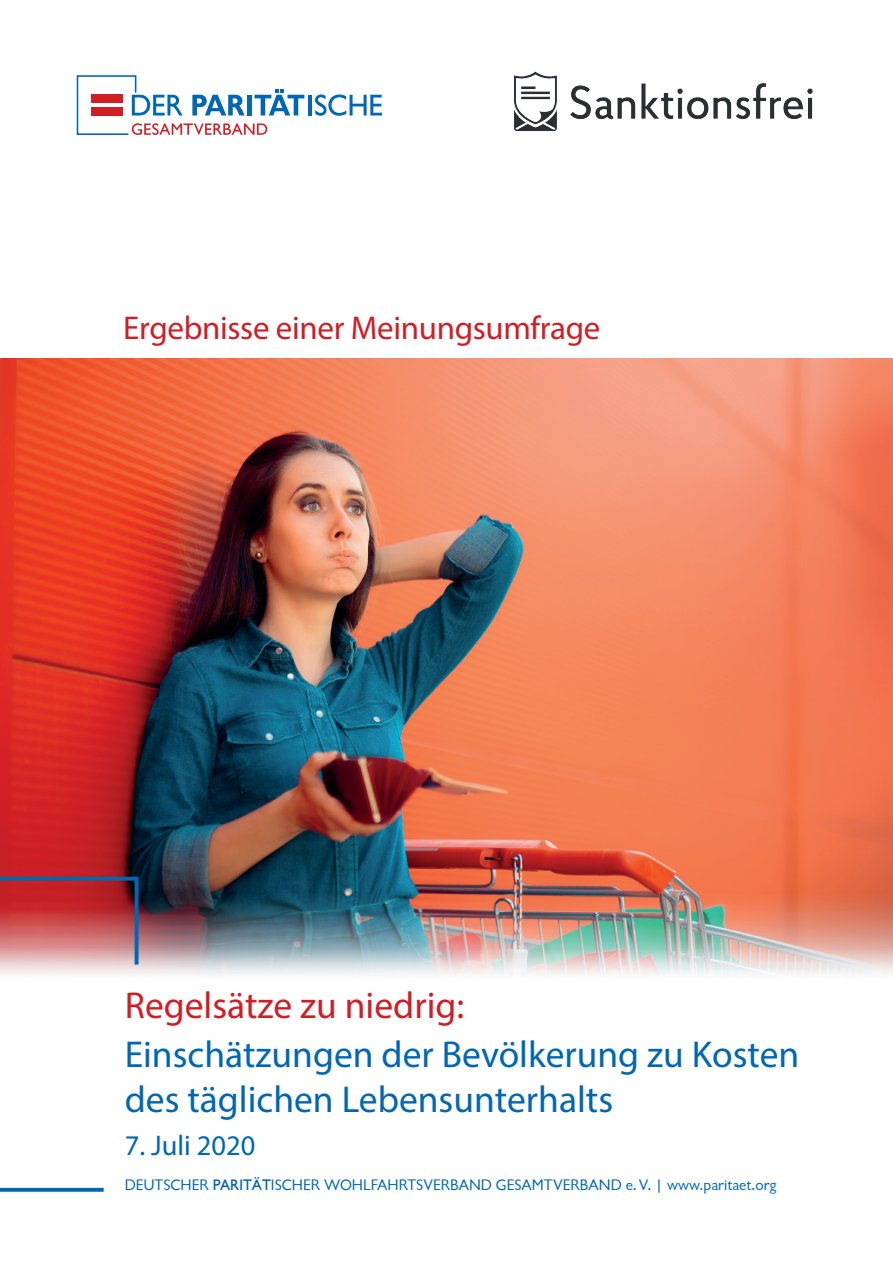
<style>
.page{position:relative;width:893px;height:1263px;background:#fff}
.page>*{position:absolute;margin:0;border:0;box-sizing:border-box;transform-origin:0 0}
.t1{font:37.5px/45px "Myriad Pro";color:#0166b3}
.t2{font:37.5px "Myriad Pro";color:#d01e25}
.t3{font:33px "Myriad Pro";letter-spacing:-.01em;color:#d01e25}
.t4{font:28.5px "Myriad Pro";color:#0166b3}
.t5{font:15.75px "Chantilly";color:#0166b3}
.s1{font-weight:500}
</style>
<div class="page">
<img style="left:0;top:359px;width:893px;height:616px">
<svg style="left:0;top:877px;width:139px;height:315px"></svg>
<hr style="left:308px;top:95px;width:3px;height:20px;background:#0166b3">
<svg style="left:315px;top:94px;width:67px;height:22px"></svg>
<svg style="left:77px;top:75px;width:227px;height:60px"></svg>
<img style="left:514px;top:71px;width:299px;height:61px">
<h2 class="t3" style="left:123px;top:308px;width:479px">Ergebnisse einer Meinungsumfrage</h2>
<h1 class="t2" style="left:125px;top:982px;width:341px">Regelsätze zu niedrig:</h1>
<h1 class="t1" style="left:125px;top:1031px;width:676px">Einschätzungen der Bevölkerung zu Kosten des täglichen Lebensunterhalts</h1>
<h3 class="t4" style="left:125px;top:1127px;width:132px">7. Juli 2020</h3>
<p class="t5" style="left:125px;top:1176px;width:653px">DEUTSCHER <span class="s1">PARITÄT</span>ISCHER WOHLFAHRTSVERBAND GESAMTVERBAND e.V. | www.paritaet.org</p>
</div>
